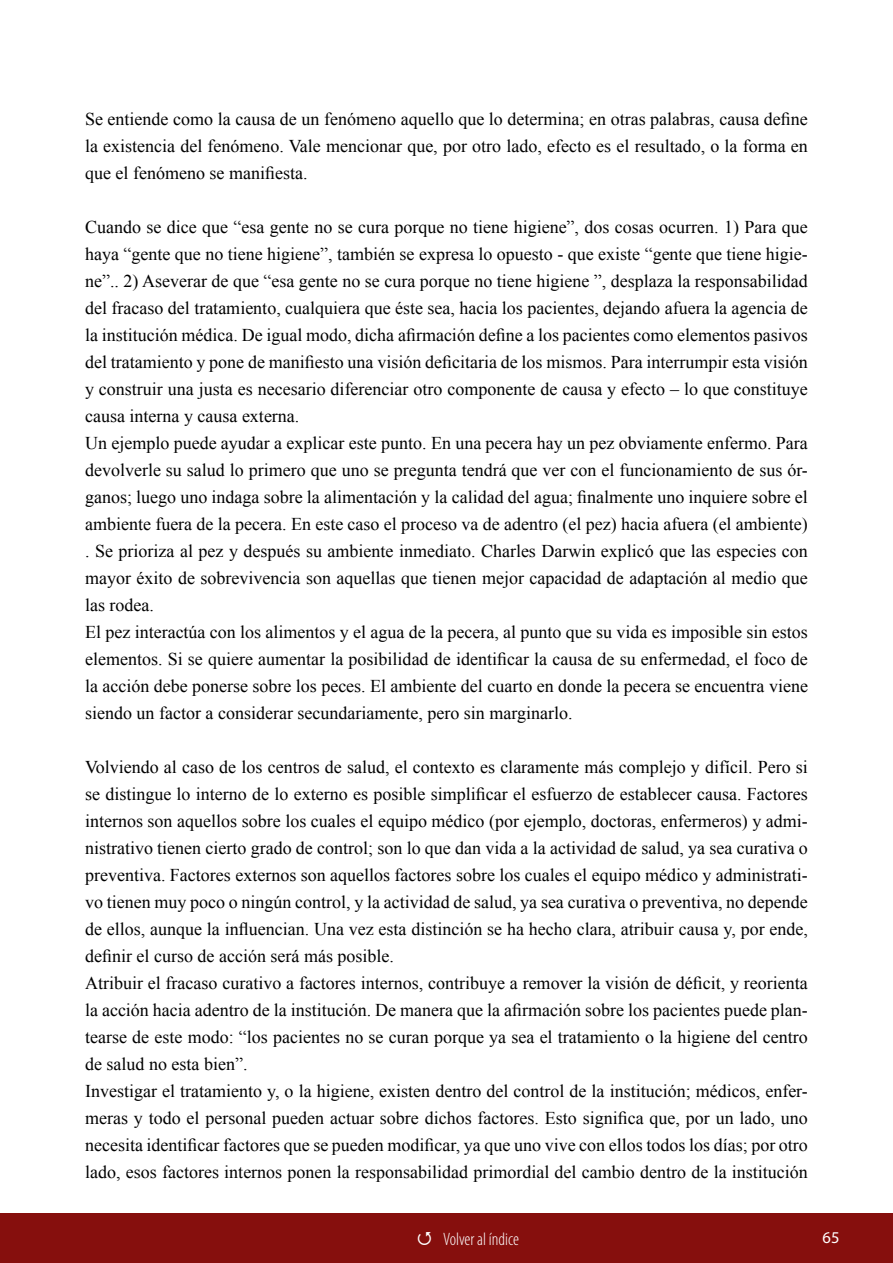
<style>
.page{position:relative;width:893px;height:1263px;background:#fff}
.page>*{position:absolute;margin:0;border:0;box-sizing:border-box;transform-origin:0 0}
.t1{font:18px/27px "Times New Roman";color:#000}
.t2{font:300 condensed 18px "Myriad Pro";color:#fff}
.t3{font:16.5px "Myriad Pro";color:#fff}
</style>
<div class="page">
<div style="left:0;top:1213px;width:893px;height:49px;background:#860f0d"></div>
<p class="t1" style="left:85px;top:105px;width:724px;text-align:justify">Se entiende como la causa de un fenómeno aquello que lo determina; en otras palabras, causa define la existencia del fenómeno. Vale mencionar que, por otro lado, efecto es el resultado, o la forma en que el fenómeno se manifiesta.</p>
<p class="t1" style="left:85px;top:213px;width:724px">Cuando se dice que “esa gente no se cura porque no tiene higiene”, dos cosas ocurren. 1) Para que haya “gente que no tiene higiene”, también se expresa lo opuesto - que existe “gente que tiene higie&shy;ne”.. 2) Aseverar de que “esa gente no se cura porque no tiene higiene ”, desplaza la responsabilidad del fracaso del tratamiento, cualquiera que éste sea, hacia los pacientes, dejando afuera la agencia de la institución médica. De igual modo, dicha afirmación define a los pacientes como elementos pasivos del tratamiento y pone de manifiesto una visión deficitaria de los mismos. Para interrumpir esta visión y construir una justa es necesario diferenciar otro componente de causa y efecto – lo que constituye causa interna y causa externa.<br>Un ejemplo puede ayudar a explicar este punto. En una pecera hay un pez obviamente enfermo. Para devolverle su salud lo primero que uno se pregunta tendrá que ver con el funcionamiento de sus ór&shy;ganos; luego uno indaga sobre la alimentación y la calidad del agua; finalmente uno inquiere sobre el ambiente fuera de la pecera. En este caso el proceso va de adentro (el pez) hacia afuera (el ambiente) . Se prioriza al pez y después su ambiente inmediato. Charles Darwin explicó que las especies con mayor éxito de sobrevivencia son aquellas que tienen mejor capacidad de adaptación al medio que las rodea.<br>El pez interactúa con los alimentos y el agua de la pecera, al punto que su vida es imposible sin estos elementos. Si se quiere aumentar la posibilidad de identificar la causa de su enfermedad, el foco de la acción debe ponerse sobre los peces. El ambiente del cuarto en donde la pecera se encuentra viene siendo un factor a considerar secundariamente, pero sin marginarlo.</p>
<p class="t1" style="left:85px;top:753px;width:724px">Volviendo al caso de los centros de salud, el contexto es claramente más complejo y difícil. Pero si se distingue lo interno de lo externo es posible simplificar el esfuerzo de establecer causa. Factores internos son aquellos sobre los cuales el equipo médico (por ejemplo, doctoras, enfermeros) y admi&shy;nistrativo tienen cierto grado de control; son lo que dan vida a la actividad de salud, ya sea curativa o preventiva. Factores externos son aquellos factores sobre los cuales el equipo médico y administrati&shy;vo tienen muy poco o ningún control, y la actividad de salud, ya sea curativa o preventiva, no depende de ellos, aunque la influencian. Una vez esta distinción se ha hecho clara, atribuir causa y, por ende, definir el curso de acción será más posible.<br>Atribuir el fracaso curativo a factores internos, contribuye a remover la visión de déficit, y reorienta la acción hacia adentro de la institución. De manera que la afirmación sobre los pacientes puede plan&shy;tearse de este modo: “los pacientes no se curan porque ya sea el tratamiento o la higiene del centro de salud no esta bien”.<br>Investigar el tratamiento y, o la higiene, existen dentro del control de la institución; médicos, enfer&shy;meras y todo el personal pueden actuar sobre dichos factores. Esto significa que, por un lado, uno necesita identificar factores que se pueden modificar, ya que uno vive con ellos todos los días; por otro lado, esos factores internos ponen la responsabilidad primordial del cambio dentro de la institución</p>
<p class="t2" style="left:443px;top:1229px;width:77px">Volver al índice</p>
<p class="t3" style="left:823px;top:1227px;width:18px">65</p>
</div>
